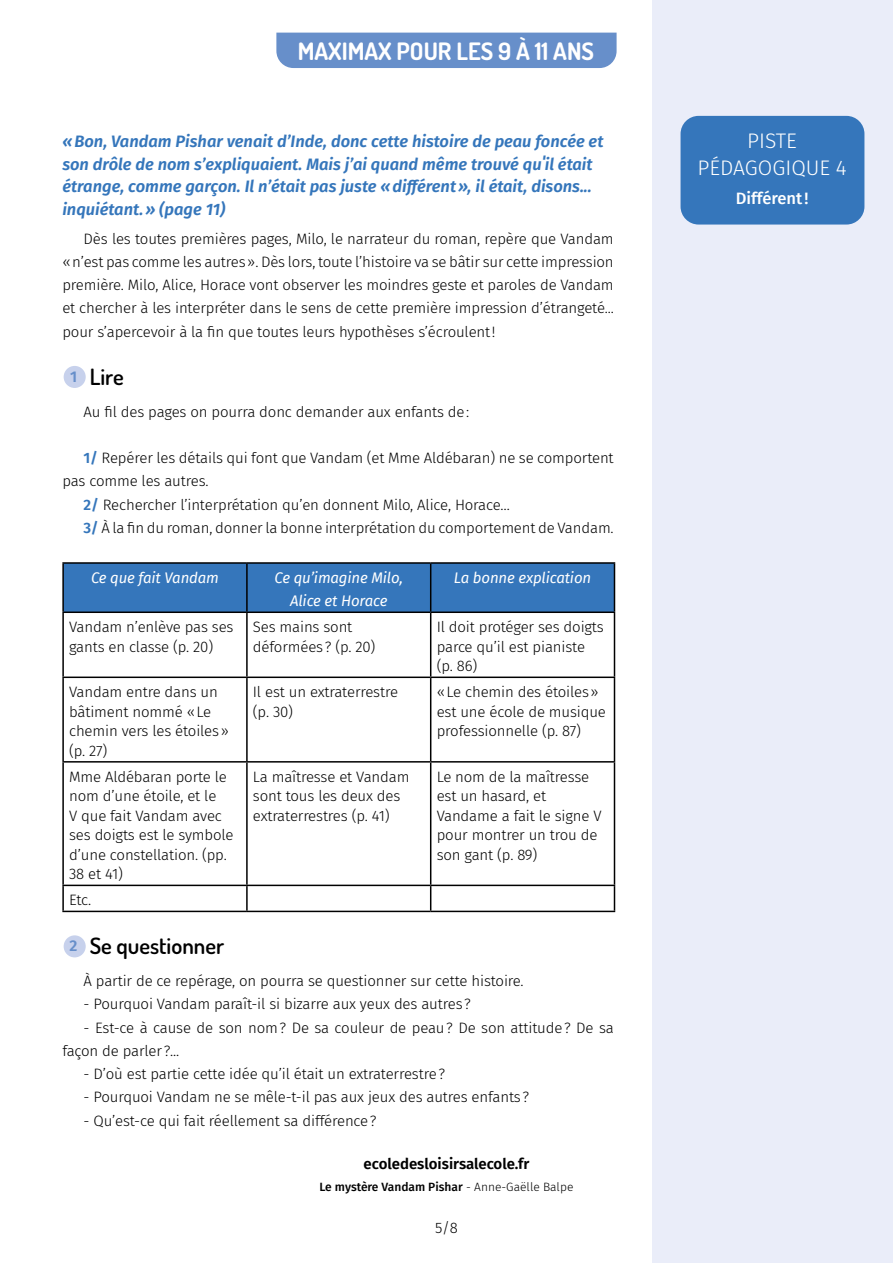
<style>
.page{position:relative;width:893px;height:1263px;background:#fff}
.page>*{position:absolute;margin:0;border:0;box-sizing:border-box;transform-origin:0 0}
.t1{font:700 24px "Dosis";color:#fff}
.t2{font:600 22.5px "Dosis";color:#000}
.t3{font:300 21px/27px "Fira Sans";color:#fff;text-align:center}
.t4{font:italic 600 16.5px/22.5px "Fira Sans";color:#3576bb}
.t5{font:500 16.5px "Fira Sans";color:#fff}
.t6{font:300 15px/19.5px "Fira Sans";letter-spacing:-.01em;color:#000}
.t7{font:italic 15px/23.2px "Fira Sans";letter-spacing:-.01em;color:#fff;text-align:center}
.t8{font:600 15px "Fira Sans";color:#000}
.t9{font:500 12px "Fira Sans";color:#000}
.s1{font-family:"Fira Sans";font-size:15.6px;color:#678fca}
.s2{font-weight:600;color:#3576bb}
.s3{font-weight:300}
</style>
<div class="page">
<div style="left:652px;top:0;width:241px;height:1263px;background:#eaedf9"></div>
<div style="left:276px;top:33px;width:341px;height:35px;background:#678fca"></div>
<div style="left:64px;top:366px;width:22px;height:22px;background:#c7d1ec;border-radius:50%"></div>
<div style="left:64px;top:564px;width:550px;height:47px;background:#3576bb"></div>
<hr style="left:62px;top:562px;width:185px;height:2px;background:#000">
<hr style="left:62px;top:564px;width:2px;height:47px;background:#000">
<hr style="left:247px;top:562px;width:184px;height:2px;background:#000">
<hr style="left:246px;top:564px;width:2px;height:47px;background:#000">
<hr style="left:431px;top:562px;width:184px;height:2px;background:#000">
<hr style="left:430px;top:564px;width:1px;height:47px;background:#000">
<hr style="left:614px;top:564px;width:1px;height:47px;background:#000">
<hr style="left:62px;top:611px;width:185px;height:2px;background:#000">
<hr style="left:62px;top:613px;width:2px;height:63px;background:#000">
<hr style="left:247px;top:611px;width:184px;height:2px;background:#000">
<hr style="left:246px;top:613px;width:2px;height:63px;background:#000">
<hr style="left:431px;top:611px;width:184px;height:2px;background:#000">
<hr style="left:430px;top:613px;width:1px;height:63px;background:#000">
<hr style="left:614px;top:613px;width:1px;height:63px;background:#000">
<hr style="left:62px;top:676px;width:185px;height:2px;background:#000">
<hr style="left:62px;top:678px;width:2px;height:83px;background:#000">
<hr style="left:247px;top:676px;width:184px;height:2px;background:#000">
<hr style="left:246px;top:678px;width:2px;height:83px;background:#000">
<hr style="left:431px;top:676px;width:184px;height:2px;background:#000">
<hr style="left:430px;top:678px;width:1px;height:83px;background:#000">
<hr style="left:614px;top:678px;width:1px;height:83px;background:#000">
<hr style="left:62px;top:761px;width:185px;height:1px;background:#000">
<hr style="left:62px;top:762px;width:2px;height:123px;background:#000">
<hr style="left:247px;top:761px;width:184px;height:1px;background:#000">
<hr style="left:246px;top:762px;width:2px;height:123px;background:#000">
<hr style="left:431px;top:761px;width:184px;height:1px;background:#000">
<hr style="left:430px;top:762px;width:1px;height:123px;background:#000">
<hr style="left:614px;top:762px;width:1px;height:123px;background:#000">
<hr style="left:62px;top:885px;width:185px;height:1px;background:#000">
<hr style="left:62px;top:886px;width:2px;height:25px;background:#000">
<hr style="left:247px;top:885px;width:184px;height:1px;background:#000">
<hr style="left:246px;top:886px;width:2px;height:25px;background:#000">
<hr style="left:431px;top:885px;width:184px;height:1px;background:#000">
<svg style="left:430px;top:886px;width:1px;height:25px"></svg>
<svg style="left:614px;top:886px;width:1px;height:25px"></svg>
<hr style="left:62px;top:911px;width:185px;height:1px;background:#000">
<hr style="left:247px;top:911px;width:184px;height:1px;background:#000">
<hr style="left:431px;top:911px;width:184px;height:1px;background:#000">
<div style="left:64px;top:935px;width:22px;height:22px;background:#c7d1ec;border-radius:50%"></div>
<div style="left:680px;top:116px;width:184px;height:109px;background:#3576bb;border-radius:18px"></div>
<h1 class="t1" style="left:298px;top:35px;width:298px">MAXIMAX POUR LES 9 À 11 ANS</h1>
<p class="t4" style="left:62px;top:129px;width:543px">«Bon, Vandam Pishar venait d’Inde, donc cette histoire de peau foncée et son drôle de nom s’expliquaient. Mais j’ai quand même trouvé quˈil était étrange, comme garçon. Il n’était pas juste «différent», il était, disons... inquiétant.» (page 11)</p>
<p class="t6" style="left:62px;top:227px;width:553px;line-height:23.2px;text-align:justify;text-indent:21px">Dès les toutes premières pages, Milo, le narrateur du roman, repère que Vandam «n’est pas comme les autres». Dès lors, toute l’histoire va se bâtir sur cette impression première. Milo, Alice, Horace vont observer les moindres geste et paroles de Vandam et chercher à les interpréter dans le sens de cette première impression d’étrangeté... pour s’apercevoir à la fin que toutes leurs hypothèses s’écroulent!</p>
<h2 class="t2" style="left:70px;top:362px;width:55px"><span class="s1">1</span> Lire</h2>
<p class="t6" style="left:84px;top:402px;width:387px">Au fil des pages on pourra donc demander aux enfants de:</p>
<p class="t6" style="left:84px;top:448px;width:532px"><span class="s2">1/</span> Repérer les détails qui font que Vandam (et Mme Aldébaran) ne se comportent</p>
<p class="t6" style="left:62px;top:471px;width:148px">pas comme les autres.</p>
<p class="t6" style="left:84px;top:495px;width:428px"><span class="s2">2/</span> Rechercher l’interprétation qu’en donnent Milo, Alice, Horace…</p>
<p class="t6" style="left:84px;top:518px;width:532px"><span class="s2">3/</span> À la fin du roman, donner la bonne interprétation du comportement de Vandam.</p>
<p class="t7" style="left:91px;top:566px;width:129px">Ce que fait Vandam</p>
<p class="t7" style="left:275px;top:566px;width:130px">Ce qu’imagine Milo,<br>Alice et Horace</p>
<p class="t7" style="left:454px;top:566px;width:139px">La bonne explication</p>
<p class="t6" style="left:69px;top:617px;width:166px">Vandam n’enlève pas ses gants en classe (p. 20)</p>
<p class="t6" style="left:253px;top:617px;width:124px">Ses mains sont déformées? (p. 20)</p>
<p class="t6" style="left:437px;top:617px;width:169px">Il doit protéger ses doigts parce qu’il est pianiste (p. 86)</p>
<p class="t6" style="left:69px;top:682px;width:161px">Vandam entre dans un bâtiment nommé «Le chemin vers les étoiles» (p. 27)</p>
<p class="t6" style="left:253px;top:682px;width:147px">Il est un extraterrestre (p. 30)</p>
<p class="t6" style="left:437px;top:682px;width:171px">«Le chemin des étoiles» est une école de musique professionnelle (p. 87)</p>
<p class="t6" style="left:69px;top:767px;width:166px">Mme Aldébaran porte le nom d’une étoile, et le<br>V que fait Vandam avec ses doigts est le symbole d’une constellation. (pp.<br>38 et 41)</p>
<p class="t6" style="left:253px;top:767px;width:158px">La maîtresse et Vandam sont tous les deux des extraterrestres (p. 41)</p>
<p class="t6" style="left:437px;top:767px;width:166px">Le nom de la maîtresse est un hasard, et<br>Vandame a fait le signe V pour montrer un trou de son gant (p. 89)</p>
<p class="t6" style="left:69px;top:890px;width:24px">Etc.</p>
<h2 class="t2" style="left:70px;top:931px;width:156px"><span class="s1">2</span> Se questionner</h2>
<p class="t6" style="left:84px;top:971px;width:442px">À partir de ce repérage, on pourra se questionner sur cette histoire.</p>
<p class="t6" style="left:84px;top:994px;width:389px">- Pourquoi Vandam paraît-il si bizarre aux yeux des autres?</p>
<p class="t6" style="left:62px;top:1016px;width:553px;line-height:23.2px;text-indent:21px">- Est-ce à cause de son nom? De sa couleur de peau? De son attitude? De sa façon de parler?...</p>
<p class="t6" style="left:84px;top:1064px;width:363px">- D’où est partie cette idée qu’il était un extraterrestre?</p>
<p class="t6" style="left:84px;top:1087px;width:447px">- Pourquoi Vandam ne se mêle-t-il pas aux jeux des autres enfants?</p>
<p class="t6" style="left:84px;top:1111px;width:294px">- Qu’est-ce qui fait réellement sa différence?</p>
<p class="t8" style="left:364px;top:1151px;width:167px">ecoledesloisirsalecole.fr</p>
<p class="t9" style="left:320px;top:1177px;width:255px">Le mystère Vandam Pishar <span class="s3">- Anne-Gaëlle Balpe</span></p>
<p class="t6" style="left:435px;top:1218px;width:24px">5/8</p>
<h3 class="t3" style="left:697px;top:127px;width:151px">PISTE<br>PÉDAGOGIQUE 4</h3>
<p class="t5" style="left:736px;top:185px;width:74px">Différent!</p>
</div>
